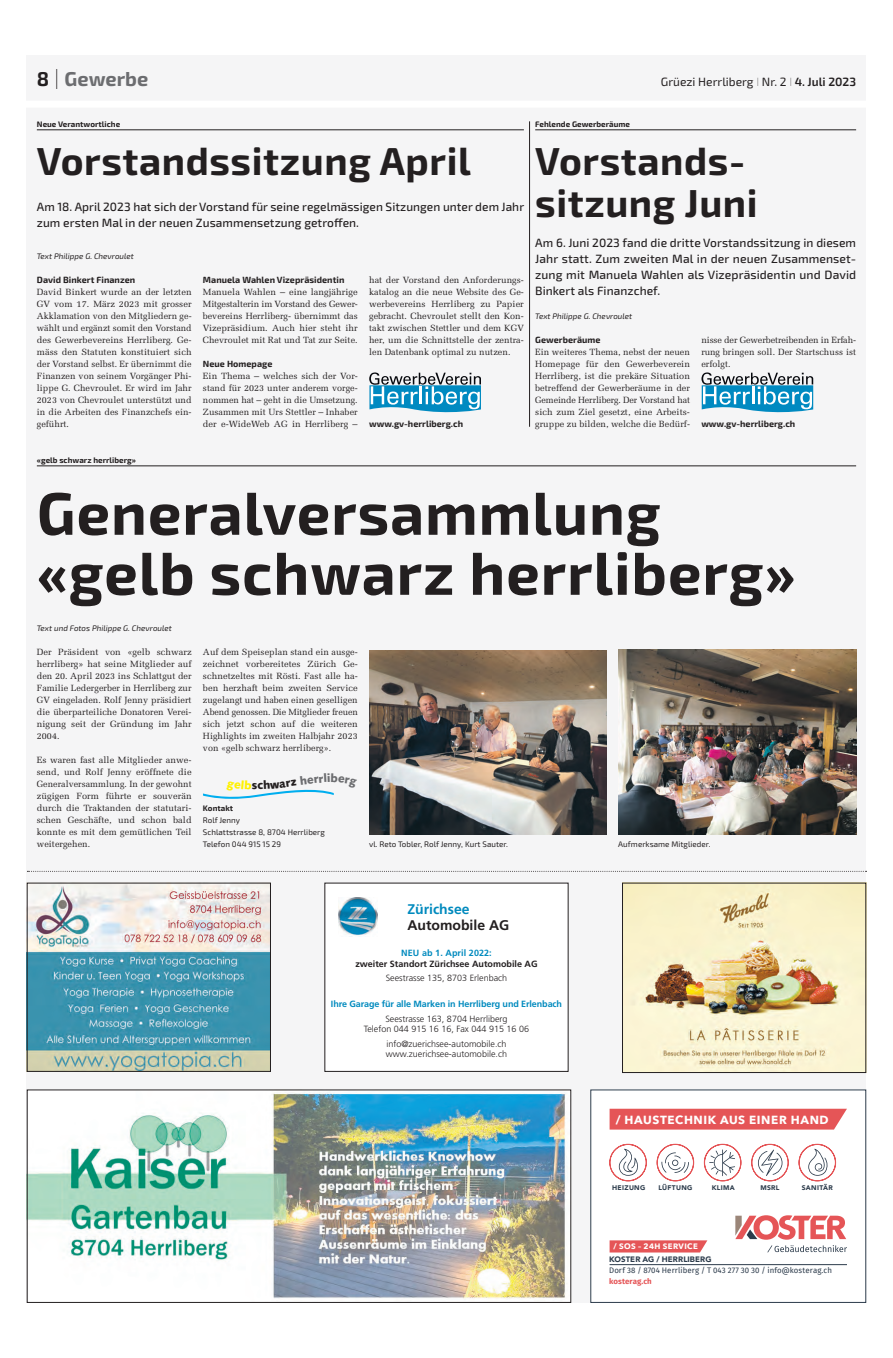
<style>
.page{position:relative;width:893px;height:1358px;background:#fff}
.page>*{position:absolute;margin:0;border:0;box-sizing:border-box;transform-origin:0 0}
.t1{font:700 60px/60px "Exo 2";letter-spacing:.015em;color:#231f20}
.t2{font:700 39px/42px "Exo 2";letter-spacing:.015em;color:#231f20}
.t3{font:700 20px "Exo 2";color:#6c6d70}
.t4{font:700 14px "Frutiger LT Pro";color:#231f20}
.t5{font:700 14px "Frutiger LT Pro";color:#008abe}
.t6{font:700 12.1px "Syntax";color:#231f20}
.t7{font:500 12px/16px "Exo 2";letter-spacing:.005em;color:#231f20}
.t8{font:12px "Exo 2";color:#231f20}
.t9{font:700 11.8px "Avenir Next";letter-spacing:.05em;color:#fff}
.t10{font:9px/12px "Melior LT Std";letter-spacing:.005em;color:#231f20;text-align:justify}
.t11{font:300 9px/10.5px "Frutiger LT Pro";color:#231f20;text-align:center}
.t12{font:700 9px "Exo 2";letter-spacing:.005em;color:#231f20}
.t13{font:700 9px "Frutiger LT Pro";letter-spacing:-.01em;color:#008abe}
.t14{font:700 9px "Frutiger LT Pro";color:#231f20}
.t15{font:700 9px "Frutiger LT Pro";letter-spacing:.01em;color:#008abe}
.t16{font:8px/12px "Exo 2";letter-spacing:.005em;color:#231f20}
.t17{font:italic 8px "Exo 2";letter-spacing:.005em;color:#231f20}
.t18{font:700 8px "Exo 2";letter-spacing:.005em;color:#231f20}
.t19{font:7.9px "Fira Sans";letter-spacing:.015em;color:#2c3b4b}
.t20{font:900 7.9px "Avenir";letter-spacing:.01em;color:#2c3b4b}
.t21{font:700 7.9px "Avenir Next";letter-spacing:.05em;color:#fff}
.t22{font:700 7.9px "Fira Sans";letter-spacing:.01em;color:#e55557}
.t23{font:900 6.7px "Avenir";letter-spacing:.05em;color:#2c3b4b}
.s1{color:#231f20}
.s2{font-weight:100;font-size:29px;color:#231f20}
.s3{font-weight:100}
.s4{font-weight:600}
</style>
<div class="page">
<div style="left:27px;top:55px;width:839px;height:1248px;background:#f5f5f6"></div>
<div style="left:13px;top:101px;width:880px;height:7px;background:#fff"></div>
<hr style="left:37px;top:130px;width:487px;height:1px;background:#231f20">
<hr style="left:37px;top:466px;width:819px;height:1px;background:#231f20">
<hr style="left:535px;top:130px;width:321px;height:1px;background:#231f20">
<svg style="left:27px;top:871px;width:839px;height:1px"></svg>
<svg style="left:369px;top:372px;width:112px;height:41px"></svg>
<svg style="left:701px;top:372px;width:112px;height:41px"></svg>
<img style="left:29px;top:1094px;width:536px;height:204px">
<div style="left:27px;top:1090px;width:544px;height:213px;border:1px solid #231f20"></div>
<div style="left:590px;top:1090px;width:276px;height:213px;background:#fff"></div>
<div style="left:590px;top:1090px;width:276px;height:213px;border:1px solid #2c3b4b"></div>
<svg style="left:735px;top:1215px;width:112px;height:37px"></svg>
<hr style="left:610px;top:1264px;width:237px;height:1px;background:#2c3b4b">
<svg style="left:609px;top:1144px;width:38px;height:37px"></svg>
<svg style="left:751px;top:1144px;width:38px;height:37px"></svg>
<svg style="left:799px;top:1144px;width:37px;height:37px"></svg>
<svg style="left:704px;top:1144px;width:37px;height:37px"></svg>
<svg style="left:657px;top:1144px;width:37px;height:37px"></svg>
<svg style="left:610px;top:1240px;width:97px;height:12px"></svg>
<div style="left:610px;top:1109px;width:237px;height:20px;background:#e55557"></div>
<img style="left:369px;top:651px;width:238px;height:184px">
<img style="left:618px;top:650px;width:238px;height:185px">
<img style="left:29px;top:885px;width:240px;height:185px">
<div style="left:27px;top:883px;width:244px;height:189px;border:1px solid #231f20"></div>
<div style="left:325px;top:883px;width:243px;height:188px;background:#fff"></div>
<img style="left:339px;top:897px;width:39px;height:39px">
<img style="left:624px;top:885px;width:240px;height:186px">
<div style="left:622px;top:883px;width:244px;height:190px;border:1px solid #231f20"></div>
<hr style="left:529px;top:121px;width:1px;height:306px;background:#231f20">
<svg style="left:203px;top:789px;width:131px;height:10px"></svg>
<h3 class="t3" style="left:37px;top:63px;width:113px"><span class="s1">8</span> <span class="s2">I</span> Gewerbe</h3>
<h3 class="t8" style="left:661px;top:73px;width:197px">Grüezi Herrliberg <span class="s3">I</span> Nr. 2 <span class="s3">I</span> <span class="s4">4. Juli 2023</span></h3>
<p class="t18" style="left:37px;top:118px;width:85px">Neue Verantwortliche</p>
<h2 class="t2" style="left:37px;top:138px;width:435px">Vorstandssitzung April</h2>
<h3 class="t7" style="left:37px;top:198px;width:489px">Am 18. April 2023 hat sich der Vorstand für seine regelmässigen Sitzungen unter dem Jahr zum ersten Mal in der neuen Zusammensetzung getroffen.</h3>
<p class="t17" style="left:37px;top:250px;width:99px">Text Philippe G. Chevroulet</p>
<p class="t12" style="left:37px;top:273px;width:100px">David Binkert Finanzen</p>
<p class="t10" style="left:37px;top:286px;width:156px">David Binkert wurde an der letzten GV vom 17. März 2023 mit grosser Akklamation von den Mitgliedern ge&shy;wählt und ergänzt somit den Vorstand des Gewerbevereins Herrliberg. Ge&shy;mäss den Statuten konstituiert sich der Vorstand selbst. Er übernimmt die Finanzen von seinem Vorgänger Phi&shy;lippe G. Chevroulet. Er wird im Jahr 2023 von Chevroulet unterstützt und in die Arbeiten des Finanzchefs ein&shy;geführt.</p>
<p class="t18" style="left:535px;top:118px;width:96px">Fehlende Gewerberäume</p>
<h2 class="t2" style="left:535px;top:138px;width:224px">Vorstands&shy;sitzung Juni</h2>
<h3 class="t7" style="left:535px;top:234px;width:322px;text-align:justify">Am 6. Juni 2023 fand die dritte Vorstandssitzung in diesem Jahr statt. Zum zweiten Mal in der neuen Zusammenset&shy;zung mit Manuela Wahlen als Vizepräsidentin und David Binkert als Finanzchef.</h3>
<p class="t17" style="left:535px;top:310px;width:99px">Text Philippe G. Chevroulet</p>
<p class="t12" style="left:535px;top:333px;width:67px">Gewerberäume</p>
<p class="t10" style="left:535px;top:346px;width:156px">Ein weiteres Thema, nebst der neuen Homepage für den Gewerbeverein Herrliberg, ist die prekäre Situation betreffend der Gewerberäume in der Gemeinde Herrliberg. Der Vorstand hat sich zum Ziel gesetzt, eine Arbeits&shy;gruppe zu bilden, welche die Bedürf-</p>
<p class="t10" style="left:701px;top:334px;width:156px">nisse der Gewerbetreibenden in Erfah&shy;rung bringen soll. Der Startschuss ist erfolgt.</p>
<p class="t10" style="left:369px;top:274px;width:156px">hat der Vorstand den Anforderungs&shy;katalog an die neue Website des Ge&shy;werbevereins Herrliberg zu Papier gebracht. Chevroulet stellt den Kon&shy;takt zwischen Stettler und dem KGV her, um die Schnittstelle der zentra&shy;len Datenbank optimal zu nutzen.</p>
<p class="t12" style="left:203px;top:273px;width:143px">Manuela Wahlen Vizepräsidentin</p>
<p class="t10" style="left:203px;top:286px;width:156px">Manuela Wahlen – eine langjährige Mitgestalterin im Vorstand des Gewer&shy;bevereins Herrliberg- übernimmt das Vizepräsidium. Auch hier steht ihr Chevroulet mit Rat und Tat zur Seite.</p>
<p class="t12" style="left:203px;top:357px;width:71px">Neue Homepage</p>
<p class="t10" style="left:203px;top:370px;width:156px">Ein Thema – welches sich der Vor&shy;stand für 2023 unter anderem vorge&shy;nommen hat – geht in die Umsetzung.<br>Zusammen mit Urs Stettler – Inhaber der e-WideWeb AG in Herrliberg –</p>
<p class="t12" style="left:369px;top:417px;width:95px">www.gv-herrliberg.ch</p>
<p class="t12" style="left:701px;top:417px;width:95px">www.gv-herrliberg.ch</p>
<p class="t18" style="left:37px;top:454px;width:101px">«gelb schwarz herrliberg»</p>
<h1 class="t1" style="left:37px;top:480px;width:760px">Generalversammlung «gelb schwarz herrliberg»</h1>
<p class="t17" style="left:37px;top:622px;width:137px">Text und Fotos Philippe G. Chevroulet</p>
<p class="t10" style="left:37px;top:646px;width:156px">Der Präsident von «gelb schwarz herrliberg» hat seine Mitglieder auf den 20. April 2023 ins Schlattgut der Familie Ledergerber in Herrliberg zur GV eingeladen. Rolf Jenny präsidiert die überparteiliche Donatoren Verei&shy;nigung seit der Gründung im Jahr 2004.</p>
<p class="t10" style="left:37px;top:754px;width:156px">Es waren fast alle Mitglieder anwe&shy;send, und Rolf Jenny eröffnete die Generalversammlung. In der gewohnt zügigen Form führte er souverän durch die Traktanden der statutari&shy;schen Geschäfte, und schon bald konnte es mit dem gemütlichen Teil weitergehen.</p>
<p class="t10" style="left:203px;top:646px;width:156px">Auf dem Speiseplan stand ein ausge&shy;zeichnet vorbereitetes Zürich Ge&shy;schnetzeltes mit Rösti. Fast alle ha&shy;ben herzhaft beim zweiten Service zugelangt und haben einen geselligen Abend genossen. Die Mitglieder freuen sich jetzt schon auf die weiteren Highlights im zweiten Halbjahr 2023 von «gelb schwarz herrliberg».</p>
<h3 class="t6" style="left:252px;top:778px;width:7px">s</h3>
<p class="t18" style="left:203px;top:802px;width:32px">Kontakt</p>
<p class="t16" style="left:203px;top:814px;width:123px">Rolf Jenny<br>Schlattstrasse 8, 8704 Herrliberg<br>Telefon 044 915 15 29</p>
<p class="t16" style="left:369px;top:838px;width:141px">vl. Reto Tobler, Rolf Jenny, Kurt Sauter.</p>
<p class="t16" style="left:618px;top:838px;width:94px">Aufmerksame Mitglieder.</p>
<h3 class="t5" style="left:407px;top:901px;width:64px">Zürichsee</h3>
<h3 class="t4" style="left:407px;top:917px;width:103px">Automobile AG</h3>
<p class="t15" style="left:401px;top:947px;width:92px">NEU ab 1. April 2022:</p>
<p class="t14" style="left:355px;top:958px;width:184px">zweiter Standort Zürichsee Automobile AG</p>
<p class="t11" style="left:386px;top:973px;width:123px">Seestrasse 135, 8703 Erlenbach</p>
<p class="t13" style="left:331px;top:999px;width:233px">Ihre Garage für alle Marken in Herrliberg und Erlenbach</p>
<p class="t11" style="left:364px;top:1014px;width:167px">Seestrasse 163, 8704 Herrliberg<br>Telefon 044 915 16 16, Fax 044 915 16 06</p>
<p class="t11" style="left:386px;top:1039px;width:123px;text-align:left">info@zuerichsee-automobile.ch www.zuerichsee-automobile.ch</p>
<h3 class="t9" style="left:616px;top:1109px;width:214px">/ HAUSTECHNIK AUS EINER HAND</h3>
<p class="t23" style="left:612px;top:1182px;width:35px">HEIZUNG</p>
<p class="t23" style="left:658px;top:1182px;width:36px">LÜFTUNG</p>
<p class="t23" style="left:712px;top:1182px;width:25px">KLIMA</p>
<p class="t23" style="left:760px;top:1182px;width:21px">MSRL</p>
<p class="t23" style="left:802px;top:1182px;width:32px">SANITÄR</p>
<p class="t21" style="left:613px;top:1239px;width:86px">/ SOS – 24H SERVICE</p>
<p class="t20" style="left:609px;top:1253px;width:104px">KOSTER AG / HERRLIBERG</p>
<p class="t19" style="left:609px;top:1265px;width:224px">Dorf 38 / 8704 Herrliberg / T 043 277 30 30 / info@kosterag.ch</p>
<p class="t22" style="left:609px;top:1274px;width:44px">kosterag.ch</p>
</div>
